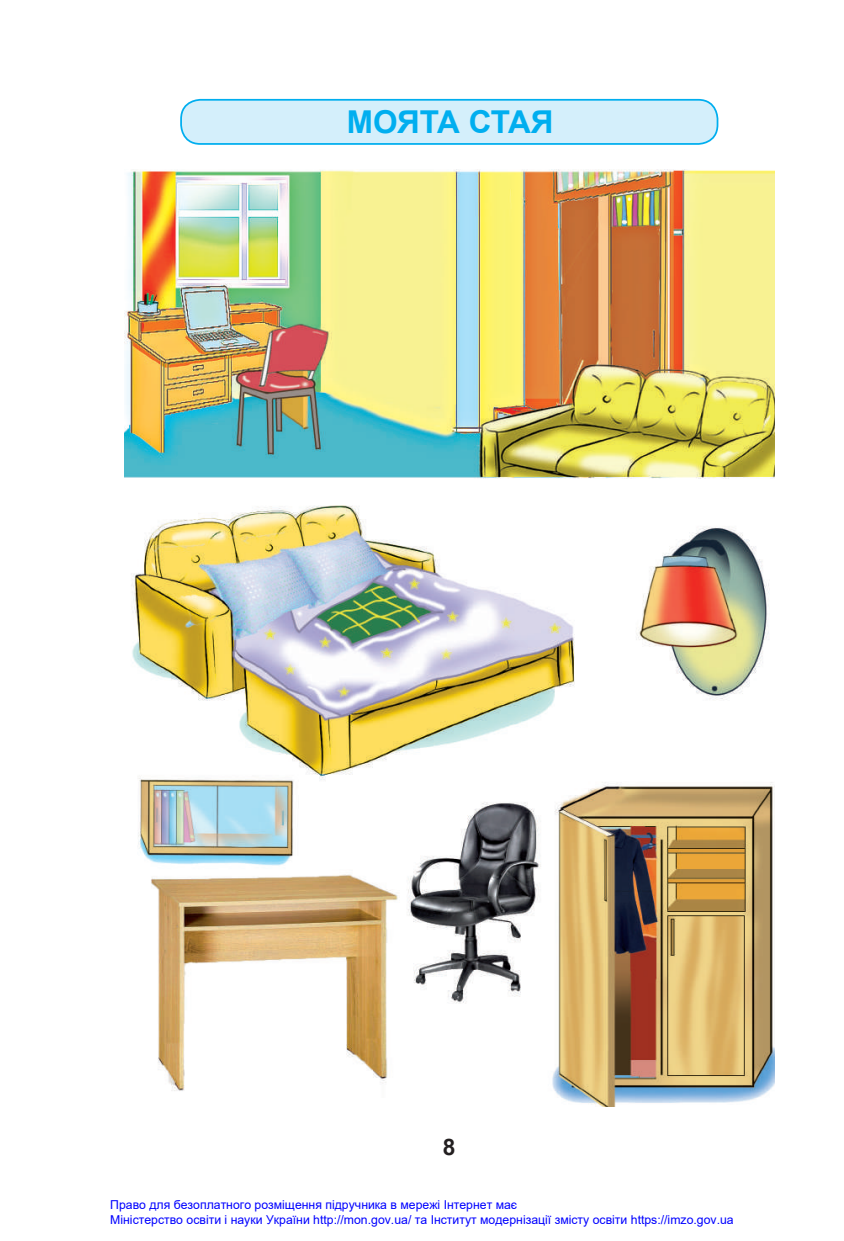
<style>
.page{position:relative;width:844px;height:1241px;background:#fff}
.page>*{position:absolute;margin:0;border:0;box-sizing:border-box;transform-origin:0 0}
.t1{font:700 31.5px "Arial";letter-spacing:-.015em;color:#00aeef}
.t2{font:700 22.75px "Arial";color:#231f20}
.t3{font:12.25px/14.7px "Arial";color:#00f}
</style>
<div class="page">
<div style="left:181px;top:100px;width:536px;height:44px;background:#d4effb;border-radius:19px"></div>
<div style="left:180px;top:99px;width:538px;height:46px;border:2px solid #00aeef;border-radius:19px"></div>
<img style="left:124px;top:169px;width:650px;height:937px">
<h1 class="t1" style="left:347px;top:100px;width:208px">МОЯТА СТАЯ</h1>
<h2 class="t2" style="left:443px;top:1130px;width:14px">8</h2>
<p class="t3" style="left:110px;top:1196px;width:624px">Право для безоплатного розміщення підручника в мережі Інтернет має<br>Міністерство освіти і науки України http://mon.gov.ua/ та Інститут модернізації змісту освіти https://imzo.gov.ua</p>
</div>
